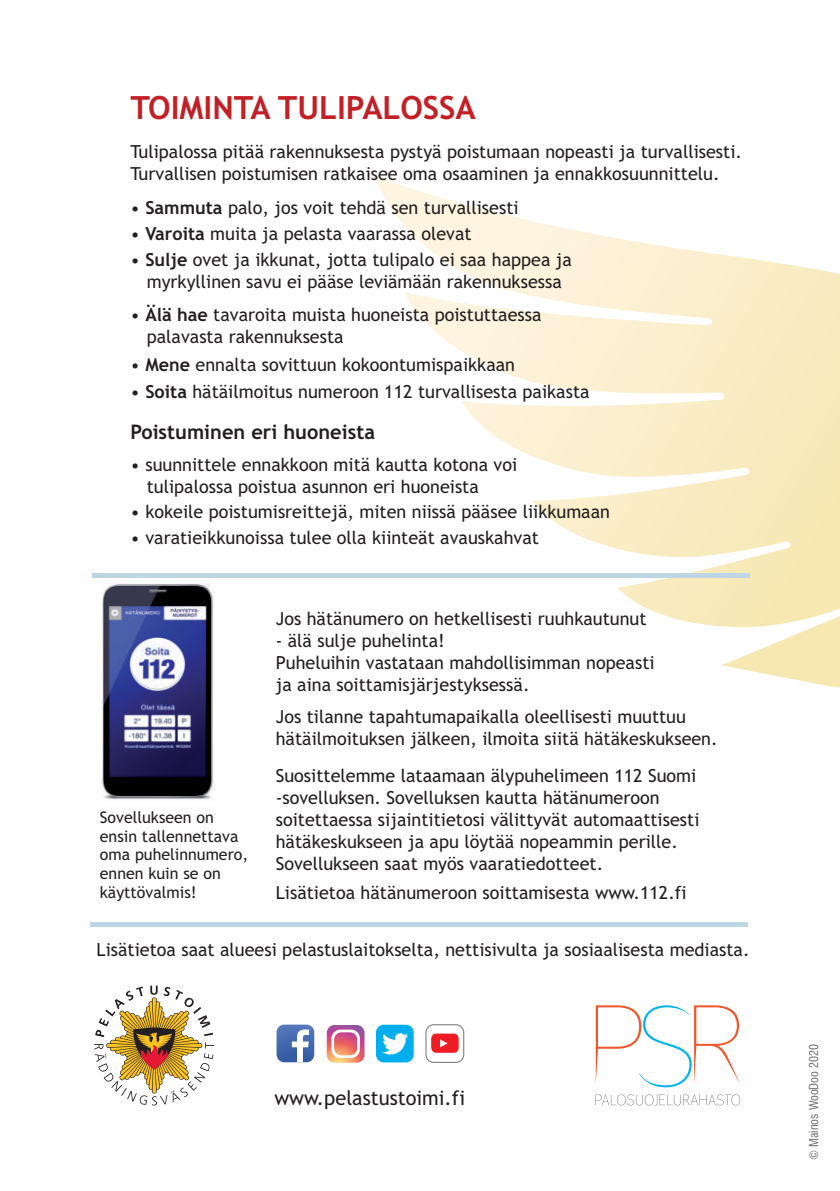
<style>
.page{position:relative;width:840px;height:1191px;background:#fff}
.page>*{position:absolute;margin:0;border:0;box-sizing:border-box;transform-origin:0 0}
.t1{font:700 32px "Trebuchet MS";color:#c41f25}
.t2{font:700 20px "Trebuchet MS";color:#231f20}
.t3{font:20px "Trebuchet MS";color:#231f20}
.t4{font:18px/22px "Trebuchet MS";color:#231f20}
.t5{font:16px/18.6px "Trebuchet MS";color:#231f20}
.t6{font:condensed 12px "Swiss 721 BT";color:#6c6d70}
.s1{font-weight:700}
</style>
<div class="page">
<div style="left:91px;top:921px;width:656px;height:5px;background:#bdd6e3"></div>
<img style="left:102px;top:583px;width:112px;height:216px">
<svg style="left:377px;top:177px;width:462px;height:510px"></svg>
<div style="left:92px;top:573px;width:657px;height:5px;background:#bdd6e3"></div>
<svg style="left:326px;top:1025px;width:38px;height:37px"></svg>
<svg style="left:331px;top:1029px;width:28px;height:29px"></svg>
<div style="left:276px;top:1024px;width:38px;height:38px;background:linear-gradient(to bottom,#587bbd,#335aa1);border-radius:8px"></div>
<svg style="left:292px;top:1029px;width:17px;height:33px"></svg>
<div style="left:376px;top:1024px;width:37px;height:38px;background:#00aeef;border-radius:8px"></div>
<svg style="left:382px;top:1033px;width:26px;height:21px"></svg>
<svg style="left:94px;top:985px;width:120px;height:120px"></svg>
<div style="left:425px;top:1024px;width:39px;height:39px;background:#fff;border:1px solid #808285;border-radius:8px"></div>
<svg style="left:431px;top:1033px;width:27px;height:19px"></svg>
<svg style="left:595px;top:1005px;width:144px;height:82px"></svg>
<svg style="left:595px;top:1094px;width:144px;height:11px"></svg>
<h2 class="t1" style="left:130px;top:95px;width:346px">TOIMINTA TULIPALOSSA</h2>
<p class="t4" style="left:130px;top:143px;width:612px">Tulipalossa pitää rakennuksesta pystyä poistumaan nopeasti ja turvallisesti.<br>Turvallisen poistumisen ratkaisee oma osaaminen ja ennakkosuunnittelu.</p>
<p class="t4" style="left:130px;top:198px;width:389px">• <span class="s1">Sammuta</span> palo, jos voit tehdä sen turvallisesti</p>
<p class="t4" style="left:130px;top:224px;width:342px">• <span class="s1">Varoita</span> muita ja pelasta vaarassa olevat</p>
<p class="t4" style="left:130px;top:250px;width:442px;text-align:center">• <span class="s1">Sulje</span> ovet ja ikkunat, jotta tulipalo ei saa happea ja myrkyllinen savu ei pääse leviämään rakennuksessa</p>
<p class="t4" style="left:147px;top:305px;width:396px;text-indent:-16px">• <span class="s1">Älä hae</span> tavaroita muista huoneista poistuttaessa palavasta rakennuksesta</p>
<p class="t4" style="left:130px;top:355px;width:386px">• <span class="s1">Mene</span> ennalta sovittuun kokoontumispaikkaan</p>
<p class="t4" style="left:130px;top:382px;width:460px">• <span class="s1">Soita</span> hätäilmoitus numeroon 112 turvallisesta paikasta</p>
<p class="t2" style="left:130px;top:424px;width:246px">Poistuminen eri huoneista</p>
<p class="t4" style="left:147px;top:455px;width:372px;text-indent:-16px">• suunnittele ennakkoon mitä kautta kotona voi tulipalossa poistua asunnon eri huoneista</p>
<p class="t4" style="left:130px;top:502px;width:480px">• kokeile poistumisreittejä, miten niissä pääsee liikkumaan</p>
<p class="t4" style="left:130px;top:528px;width:410px">• varatieikkunoissa tulee olla kiinteät avauskahvat</p>
<p class="t4" style="left:276px;top:609px;width:372px">Jos hätänumero on hetkellisesti ruuhkautunut</p>
<p class="t4" style="left:276px;top:631px;width:380px">- älä sulje puhelinta!<br>Puheluihin vastataan mahdollisimman nopeasti ja aina soittamisjärjestyksessä.</p>
<p class="t4" style="left:276px;top:707px;width:443px">Jos tilanne tapahtumapaikalla oleellisesti muuttuu hätäilmoituksen jälkeen, ilmoita siitä hätäkeskukseen.</p>
<p class="t4" style="left:276px;top:766px;width:422px">Suosittelemme lataamaan älypuhelimeen 112 Suomi -sovelluksen. Sovelluksen kautta hätänumeroon</p>
<p class="t5" style="left:100px;top:809px;width:150px">Sovellukseen on ensin tallennettava oma puhelinnumero, ennen kuin se on käyttövalmis!</p>
<p class="t4" style="left:275px;top:810px;width:425px">soitettaessa sijaintitietosi välittyvät automaattisesti hätäkeskukseen ja apu löytää nopeammin perille.<br>Sovellukseen saat myös vaaratiedotteet.</p>
<p class="t4" style="left:275px;top:883px;width:412px">Lisätietoa hätänumeroon soittamisesta www.112.fi</p>
<p class="t4" style="left:96px;top:940px;width:654px">Lisätietoa saat alueesi pelastuslaitokselta, nettisivulta ja sosiaalisesta mediasta.</p>
<p class="t3" style="left:274px;top:1089px;width:192px">www.pelastustoimi.fi</p>
<p class="t6" style="left:808px;top:1159px;width:117px;rotate:-90deg">© Mainos WooDoo 2020</p>
</div>
